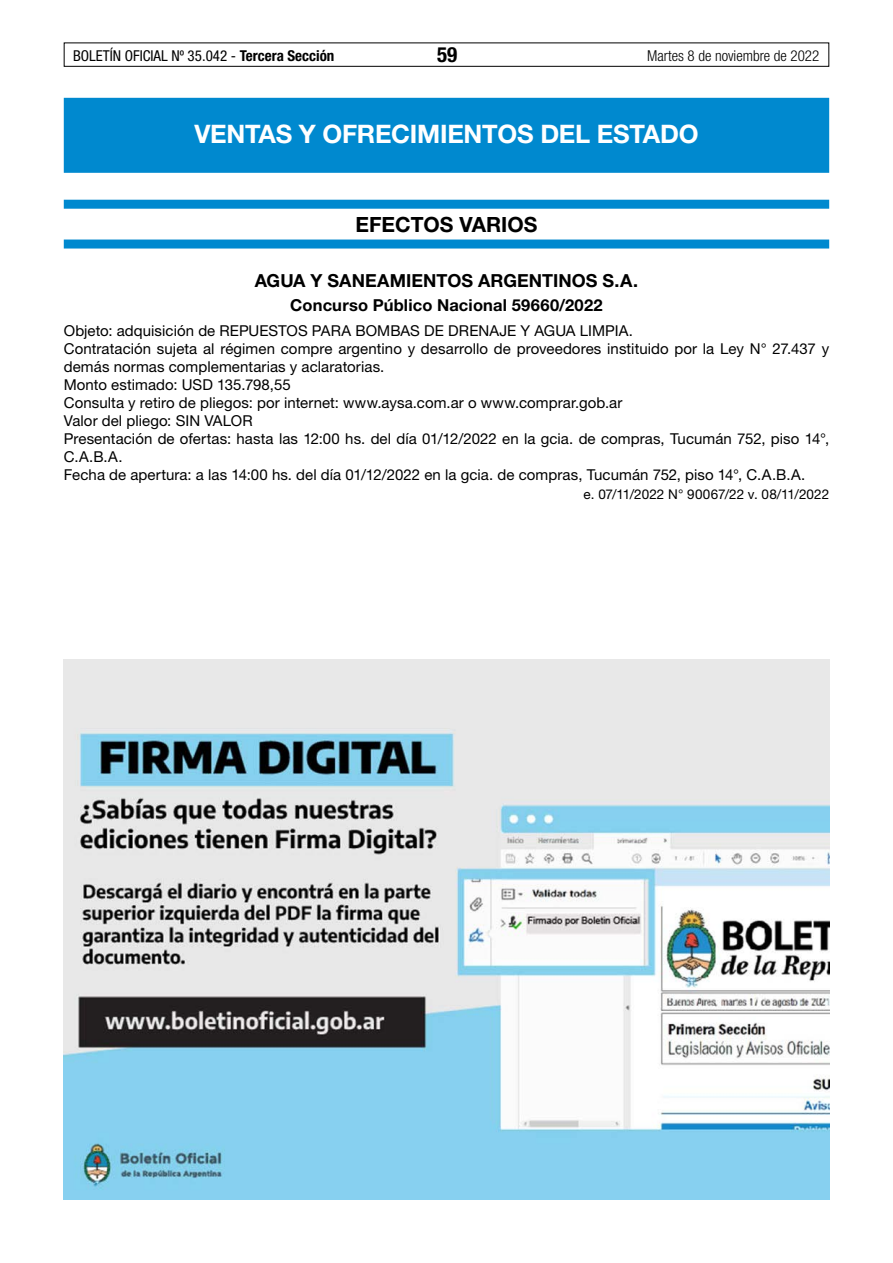
<style>
.page{position:relative;width:893px;height:1263px;background:#fff}
.page>*{position:absolute;margin:0;border:0;box-sizing:border-box;transform-origin:0 0}
.t1{font:700 25.5px "Helvetica Neue LT Std";letter-spacing:-.01em;color:#fff}
.t2{font:700 21px "Helvetica Neue LT Std";color:#000}
.t3{font:700 condensed 21px "Helvetica Neue LT Std";color:#000}
.t4{font:700 18px "Helvetica Neue LT Std";color:#000}
.t5{font:700 16.5px "Helvetica Neue LT Std";letter-spacing:.01em;color:#000}
.t6{font:15px/18px "Helvetica Neue LT Std";letter-spacing:.005em;color:#000}
.t7{font:condensed 15px "Helvetica Neue LT Std";color:#000}
.t8{font:300 condensed 15px "Helvetica Neue LT Std";color:#000}
.t9{font:13.5px "Helvetica Neue LT Std";letter-spacing:.005em;color:#000}
.s1{font-weight:700}
</style>
<div class="page">
<div style="left:64px;top:43px;width:765px;height:24px;border:1px solid #000"></div>
<div style="left:64px;top:98px;width:765px;height:75px;background:#0089cf"></div>
<div style="left:64px;top:200px;width:765px;height:9px;background:#0089cf"></div>
<div style="left:64px;top:240px;width:765px;height:9px;background:#0089cf"></div>
<img style="left:64px;top:659px;width:765px;height:540px">
<p class="t7" style="left:73px;top:47px;width:263px">BOLETÍN OFICIAL Nº 35.042 - <span class="s1">Tercera Sección</span></p>
<h2 class="t3" style="left:437px;top:42px;width:22px">59</h2>
<p class="t8" style="left:647px;top:47px;width:174px">Martes 8 de noviembre de 2022</p>
<h1 class="t1" style="left:194px;top:118px;width:506px">VENTAS Y OFRECIMIENTOS DEL ESTADO</h1>
<h2 class="t2" style="left:356px;top:212px;width:183px">EFECTOS VARIOS</h2>
<p class="t4" style="left:255px;top:270px;width:385px">AGUA Y SANEAMIENTOS ARGENTINOS S.A.</p>
<p class="t5" style="left:290px;top:295px;width:314px">Concurso Público Nacional 59660/2022</p>
<p class="t6" style="left:64px;top:321px;width:767px">Objeto: adquisición de REPUESTOS PARA BOMBAS DE DRENAJE Y AGUA LIMPIA.<br>Contratación sujeta al régimen compre argentino y desarrollo de proveedores instituido por la Ley N° 27.437 y demás normas complementarias y aclaratorias.<br>Monto estimado: USD 135.798,55<br>Consulta y retiro de pliegos: por internet: www.aysa.com.ar o www.comprar.gob.ar<br>Valor del pliego: SIN VALOR<br>Presentación de ofertas: hasta las 12:00 hs. del día 01/12/2022 en la gcia. de compras, Tucumán 752, piso 14°, C.A.B.A.<br>Fecha de apertura: a las 14:00 hs. del día 01/12/2022 en la gcia. de compras, Tucumán 752, piso 14°, C.A.B.A.</p>
<p class="t9" style="left:584px;top:486px;width:247px">e. 07/11/2022 N° 90067/22 v. 08/11/2022</p>
</div>
